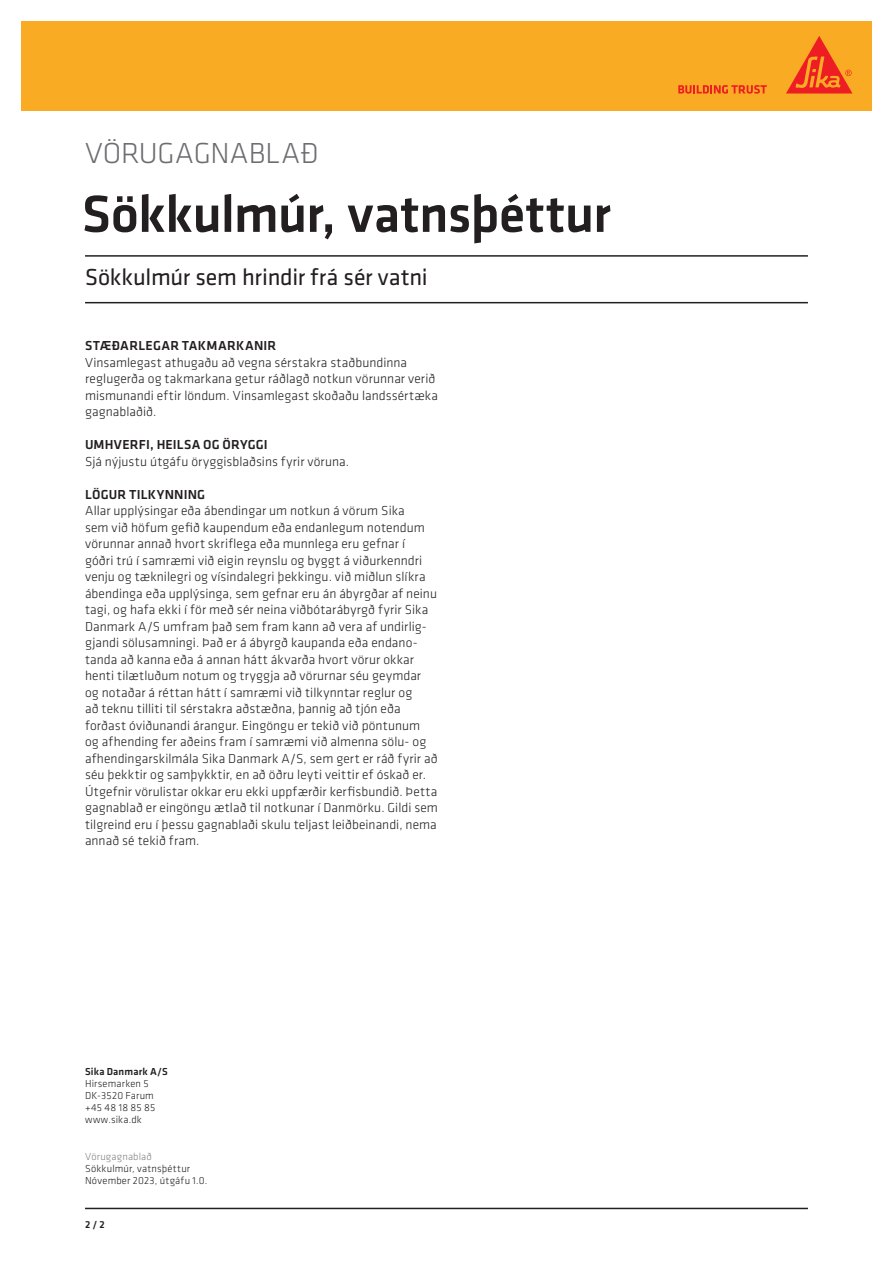
<style>
.page{position:relative;width:893px;height:1263px;background:#fff}
.page>*{position:absolute;margin:0;border:0;box-sizing:border-box;transform-origin:0 0}
.t1{font:500 54px "Klavika";letter-spacing:-.005em;color:#231f20}
.t2{font:300 30px "Klavika";color:#6c6d70}
.t3{font:24px "Klavika";letter-spacing:-.01em;color:#231f20}
.t4{font:300 13.5px/16.5px "Klavika";letter-spacing:.005em;color:#231f20}
.Ny_brødteskt{font:300 10.5px "Klavika";letter-spacing:.02em;color:#231f20}
.t5{font:500 10.5px "Klavika";letter-spacing:.015em;color:#231f20}
.Ny_brødteskt-2{font:300 10.5px "Klavika";letter-spacing:.015em;color:#808285}
.s1{font-weight:500}
</style>
<div class="page">
<div style="left:21px;top:21px;width:851px;height:90px;background:#faab24"></div>
<svg style="left:678px;top:85px;width:89px;height:9px"></svg>
<svg style="left:786px;top:36px;width:66px;height:57px"></svg>
<hr style="left:85px;top:1208px;width:723px;height:1px;background:#231f20">
<hr style="left:85px;top:302px;width:723px;height:1px;background:#231f20">
<hr style="left:85px;top:255px;width:723px;height:2px;background:#231f20">
<h2 class="t2" style="left:85px;top:135px;width:235px">VÖRUGAGNABLAÐ</h2>
<p class="t1" style="left:82px;top:177px;width:531px">Sökkulmúr, vatnsþéttur</p>
<p class="t3" style="left:85px;top:264px;width:344px">Sökkulmúr sem hrindir frá sér vatni</p>
<p class="t4" style="left:85px;top:337px;width:354px"><span class="s1">STÆÐARLEGAR TAKMARKANIR<br></span>Vinsamlegast athugaðu að vegna sérstakra staðbundinna reglugerða og takmarkana getur ráðlagð notkun vörunnar verið mismunandi eftir löndum. Vinsamlegast skoðaðu landssértæka gagnablaðið.</p>
<p class="t4" style="left:85px;top:436px;width:266px"><span class="s1">UMHVERFI, HEILSA OG ÖRYGGI<br></span>Sjá nýjustu útgáfu öryggisblaðsins fyrir vöruna.</p>
<p class="t4" style="left:85px;top:486px;width:354px"><span class="s1">LÖGUR TILKYNNING<br></span>Allar upplýsingar eða ábendingar um notkun á vörum Sika<br>sem við höfum gefið kaupendum eða endanlegum notendum vörunnar annað hvort skriflega eða munnlega eru gefnar í<br>góðri trú í samræmi við eigin reynslu og byggt á viðurkenndri venju og tæknilegri og vísindalegri þekkingu. við miðlun slíkra ábendinga eða upplýsinga, sem gefnar eru án ábyrgðar af neinu tagi, og hafa ekki í för með sér neina viðbótarábyrgð fyrir Sika Danmark A/S umfram það sem fram kann að vera af undirlig&shy;gjandi sölusamningi. Það er á ábyrgð kaupanda eða endano&shy;tanda að kanna eða á annan hátt ákvarða hvort vörur okkar henti tilætluðum notum og tryggja að vörurnar séu geymdar og notaðar á réttan hátt í samræmi við tilkynntar reglur og<br>að teknu tilliti til sérstakra aðstæðna, þannig að tjón eða forðast óviðunandi árangur. Eingöngu er tekið við pöntunum<br>og afhending fer aðeins fram í samræmi við almenna sölu- og afhendingarskilmála Sika Danmark A/S, sem gert er ráð fyrir að séu þekktir og samþykktir, en að öðru leyti veittir ef óskað er.<br>Útgefnir vörulistar okkar eru ekki uppfærðir kerfisbundið. Þetta gagnablað er eingöngu ætlað til notkunar í Danmörku. Gildi sem tilgreind eru í þessu gagnablaði skulu teljast leiðbeinandi, nema annað sé tekið fram.</p>
<p class="t5" style="left:85px;top:1065px;width:84px">Sika Danmark A/S</p>
<p class="Ny_brødteskt" style="left:85px;top:1077px;width:65px">Hirsemarken 5</p>
<p class="Ny_brødteskt" style="left:85px;top:1089px;width:70px">DK-3520 Farum</p>
<p class="Ny_brødteskt" style="left:85px;top:1101px;width:72px">+45 48 18 85 85</p>
<p class="Ny_brødteskt" style="left:85px;top:1113px;width:58px">www.sika.dk</p>
<p class="Ny_brødteskt-2" style="left:85px;top:1150px;width:68px">Vörugagnablað</p>
<p class="Ny_brødteskt" style="left:85px;top:1162px;width:107px">Sökkulmúr, vatnsþéttur</p>
<p class="Ny_brødteskt" style="left:85px;top:1174px;width:124px">Nóvember 2023, útgáfu 1.0.</p>
<p class="t5" style="left:85px;top:1217px;width:21px">2 / 2</p>
</div>
